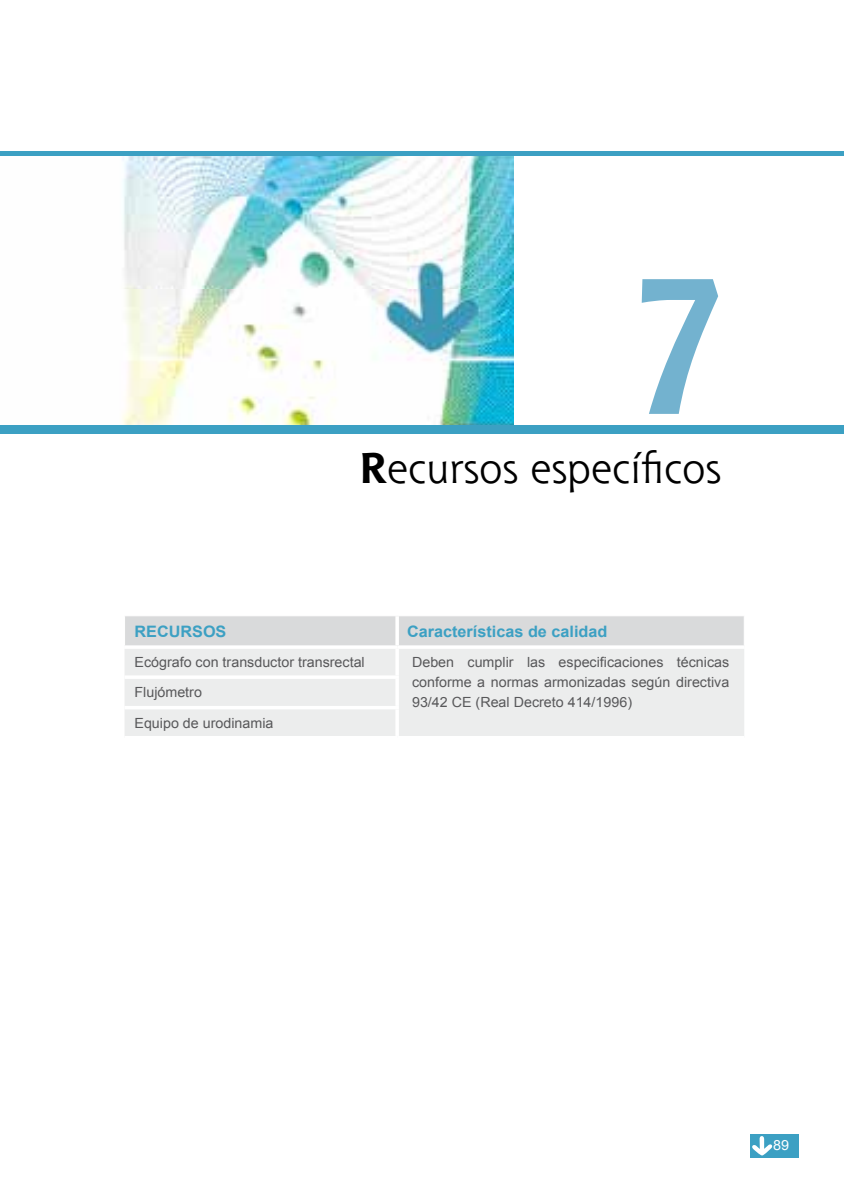
<style>
.page{position:relative;width:844px;height:1191px;background:#fff}
.page>*{position:absolute;margin:0;border:0;box-sizing:border-box;transform-origin:0 0}
.t1{font:700 189.17px "Shannon";color:#73b2cf;scale:.88 1}
.t2{font:42px "Shannon";color:#000}
.t3{font:700 15.75px "Arial";color:#3ca0c3}
.t4{font:14px/20.1px "Arial";color:#58585a;text-align:justify}
.t5{font:14px "Arial";color:#fff}
.s1{font-weight:700}
</style>
<div class="page">
<div style="left:749px;top:1134px;width:49px;height:23px;background:#3ca0c3"></div>
<svg style="left:752px;top:1136px;width:20px;height:19px"></svg>
<img style="left:122px;top:156px;width:391px;height:269px">
<div style="left:0;top:151px;width:843px;height:5px;background:#3ca0c3"></div>
<div style="left:0;top:425px;width:843px;height:9px;background:#3ca0c3"></div>
<div style="left:125px;top:649px;width:619px;height:87px;background:#eceded"></div>
<hr style="left:395px;top:649px;width:4px;height:26px;background:#fff">
<hr style="left:395px;top:679px;width:4px;height:27px;background:#fff">
<hr style="left:395px;top:709px;width:4px;height:27px;background:#fff">
<hr style="left:124px;top:706px;width:275px;height:3px;background:#fff">
<hr style="left:124px;top:675px;width:275px;height:4px;background:#fff">
<div style="left:125px;top:616px;width:619px;height:29px;background:#d9dadb"></div>
<svg style="left:395px;top:616px;width:4px;height:29px"></svg>
<h1 class="t1" style="left:629px;top:229px;width:117px">7</h1>
<h2 class="t2" style="left:359px;top:441px;width:363px"><span class="s1">R</span>ecursos específicos</h2>
<p class="t3" style="left:134px;top:621px;width:93px">RECURSOS</p>
<p class="t3" style="left:407px;top:621px;width:202px">Características de calidad</p>
<p class="t4" style="left:134px;top:652px;width:232px">Ecógrafo con transductor transrectal</p>
<p class="t4" style="left:412px;top:652px;width:319px">Deben cumplir las especificaciones técnicas conforme a normas armonizadas según directiva 93/42 CE (Real Decreto 414/1996)</p>
<p class="t4" style="left:134px;top:677px;width:140px;line-height:30.4px">Flujómetro<br>Equipo de urodinamia</p>
<p class="t5" style="left:773px;top:1135px;width:18px">89</p>
</div>
